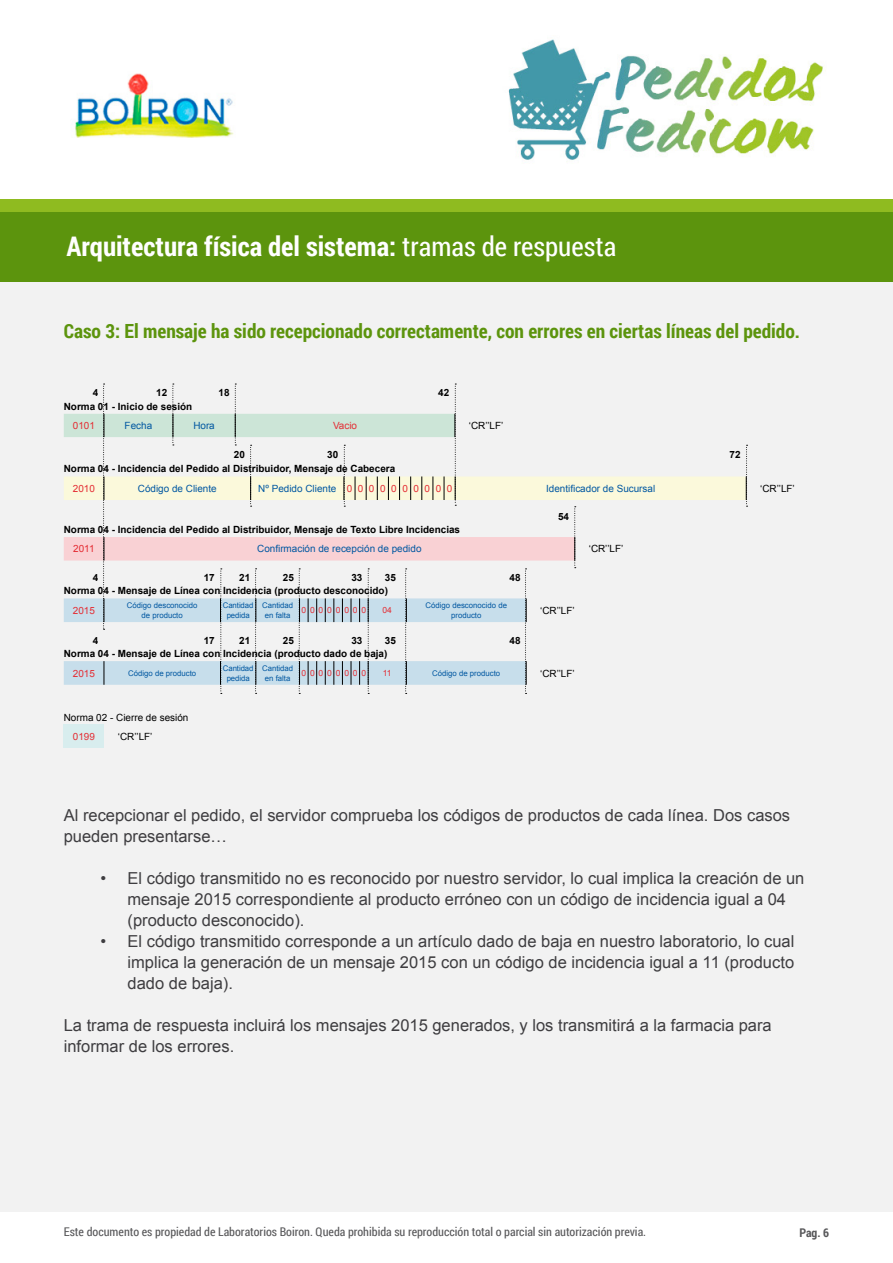
<style>
.page{position:relative;width:893px;height:1263px;background:#fff}
.page>*{position:absolute;margin:0;border:0;box-sizing:border-box;transform-origin:0 0}
.t1{font:700 27px "Roboto Condensed";color:#fff}
.t2{font:700 19.5px "Roboto Condensed";color:#5c940d}
.t3{font:16.5px/21px "Arial";color:#3e3d40}
.t4{font:12px "Roboto Condensed";color:#58585a}
.t5{font:700 12px "Roboto Condensed";color:#58585a}
.t6{font:700 9.9px "Arial";color:#000}
.t7{font:9.9px "Arial";color:#0057a1}
.t8{font:9.9px "Arial";color:#000}
.t9{font:9.9px "Arial";color:#e42d34}
.t10{font:8.55px "Arial";letter-spacing:.455em;color:#e42d34}
.t11{font:7.8px/9.9px "Arial";color:#0057a1;text-align:center}
.s1{font-weight:400}
.s2{color:#e42d34}
</style>
<div class="page">
<div style="left:0;top:199px;width:893px;height:86px;background:#8fbb20"></div>
<img style="left:75px;top:39px;width:751px;height:121px">
<div style="left:0;top:282px;width:893px;height:930px;background:#f2f2f2"></div>
<div style="left:0;top:212px;width:893px;height:70px;background:#5c940d"></div>
<div style="left:64px;top:725px;width:40px;height:23px;background:#d8edee"></div>
<svg style="left:64px;top:384px;width:684px;height:310px"></svg>
<h1 class="t1" style="left:67px;top:227px;width:551px">Arquitectura física del sistema: <span class="s1">tramas de respuesta</span></h1>
<p class="t2" style="left:64px;top:317px;width:738px">Caso 3: El mensaje ha sido recepcionado correctamente, con errores en ciertas líneas del pedido.</p>
<p class="t6" style="left:93px;top:386px;width:7px">4</p>
<p class="t6" style="left:156px;top:386px;width:13px">12</p>
<p class="t6" style="left:219px;top:386px;width:13px">18</p>
<p class="t6" style="left:438px;top:386px;width:13px">42</p>
<p class="t6" style="left:64px;top:400px;width:130px">Norma 01 - Inicio de sesión</p>
<p class="t9" style="left:73px;top:419px;width:24px">0101</p>
<p class="t7" style="left:125px;top:419px;width:29px">Fecha</p>
<p class="t7" style="left:193px;top:419px;width:23px">Hora</p>
<p class="t9" style="left:333px;top:419px;width:26px">Vacio</p>
<p class="t8" style="left:469px;top:419px;width:36px">‘CR’’LF’</p>
<p class="t6" style="left:234px;top:448px;width:13px">20</p>
<p class="t6" style="left:327px;top:448px;width:13px">30</p>
<p class="t6" style="left:729px;top:448px;width:13px">72</p>
<p class="t6" style="left:64px;top:462px;width:333px">Norma 04 - Incidencia del Pedido al Distribuidor, Mensaje de Cabecera</p>
<p class="t9" style="left:73px;top:482px;width:24px">2010</p>
<p class="t7" style="left:138px;top:482px;width:80px">Código de Cliente</p>
<p class="t7" style="left:258px;top:482px;width:196px">Nº Pedido Cliente <span class="s2">0 0 0 0 0 0 0 0 0 0</span></p>
<p class="t7" style="left:546px;top:482px;width:111px">Identificador de Sucursal</p>
<p class="t8" style="left:760px;top:482px;width:36px">‘CR’’LF’</p>
<p class="t6" style="left:558px;top:509px;width:13px">54</p>
<p class="t6" style="left:64px;top:523px;width:398px">Norma 04 - Incidencia del Pedido al Distribuidor, Mensaje de Texto Libre Incidencias</p>
<p class="t9" style="left:73px;top:542px;width:23px">2011</p>
<p class="t7" style="left:257px;top:542px;width:166px">Confirmación de recepción de pedido</p>
<p class="t8" style="left:589px;top:542px;width:36px">‘CR’’LF’</p>
<p class="t6" style="left:93px;top:571px;width:7px">4</p>
<p class="t6" style="left:204px;top:571px;width:13px">17</p>
<p class="t6" style="left:239px;top:571px;width:13px">21</p>
<p class="t6" style="left:283px;top:571px;width:13px">25</p>
<p class="t6" style="left:351px;top:571px;width:13px">33</p>
<p class="t6" style="left:385px;top:571px;width:13px">35</p>
<p class="t6" style="left:509px;top:571px;width:13px">48</p>
<p class="t6" style="left:64px;top:584px;width:326px">Norma 04 - Mensaje de Línea con Incidencia (producto desconocido)</p>
<p class="t9" style="left:73px;top:604px;width:24px">2015</p>
<p class="t11" style="left:127px;top:600px;width:72px">Código desconocido de producto</p>
<p class="t11" style="left:223px;top:600px;width:32px">Cantidad pedida</p>
<p class="t11" style="left:262px;top:600px;width:33px">Cantidad en falta</p>
<p class="t10" style="left:301px;top:605px;width:66px">00000000</p>
<p class="t10" style="left:383px;top:605px;width:11px">04</p>
<p class="t11" style="left:426px;top:600px;width:83px">Código desconocido de producto</p>
<p class="t8" style="left:540px;top:604px;width:36px">‘CR’’LF’</p>
<p class="t6" style="left:93px;top:634px;width:7px">4</p>
<p class="t6" style="left:204px;top:634px;width:13px">17</p>
<p class="t6" style="left:239px;top:634px;width:13px">21</p>
<p class="t6" style="left:283px;top:634px;width:13px">25</p>
<p class="t6" style="left:351px;top:634px;width:13px">33</p>
<p class="t6" style="left:385px;top:634px;width:13px">35</p>
<p class="t6" style="left:509px;top:634px;width:13px">48</p>
<p class="t6" style="left:64px;top:647px;width:325px">Norma 04 - Mensaje de Línea con Incidencia (producto dado de baja)</p>
<p class="t9" style="left:73px;top:667px;width:24px">2015</p>
<p class="t11" style="left:128px;top:668px;width:70px">Código de producto</p>
<p class="t11" style="left:223px;top:663px;width:32px">Cantidad pedida</p>
<p class="t11" style="left:262px;top:663px;width:33px">Cantidad en falta</p>
<p class="t10" style="left:301px;top:667px;width:66px">00000000</p>
<p class="t10" style="left:383px;top:667px;width:10px">11</p>
<p class="t11" style="left:432px;top:668px;width:70px">Código de producto</p>
<p class="t8" style="left:540px;top:667px;width:36px">‘CR’’LF’</p>
<p class="t8" style="left:64px;top:711px;width:126px">Norma 02 - Cierre de sesión</p>
<p class="t9" style="left:73px;top:730px;width:24px">0199</p>
<p class="t8" style="left:118px;top:730px;width:36px">‘CR’’LF’</p>
<p class="t3" style="left:64px;top:805px;width:728px">Al recepcionar el pedido, el servidor comprueba los códigos de productos de cada línea. Dos casos pueden presentarse…</p>
<p class="t3" style="left:128px;top:868px;width:678px;text-indent:-27px">• El código transmitido no es reconocido por nuestro servidor, lo cual implica la creación de un mensaje 2015 correspondiente al producto erróneo con un código de incidencia igual a 04 (producto desconocido).</p>
<p class="t3" style="left:128px;top:931px;width:668px;text-align:justify;text-indent:-27px">• El código transmitido corresponde a un artículo dado de baja en nuestro laboratorio, lo cual implica la generación de un mensaje 2015 con un código de incidencia igual a 11 (producto dado de baja).</p>
<p class="t3" style="left:64px;top:1015px;width:709px">La trama de respuesta incluirá los mensajes 2015 generados, y los transmitirá a la farmacia para informar de los errores.</p>
<p class="t4" style="left:64px;top:1224px;width:584px">Este documento es propiedad de Laboratorios Boiron. Queda prohibida su reproducción total o parcial sin autorización previa.</p>
<p class="t5" style="left:799px;top:1224px;width:31px">Pag. 6</p>
</div>
